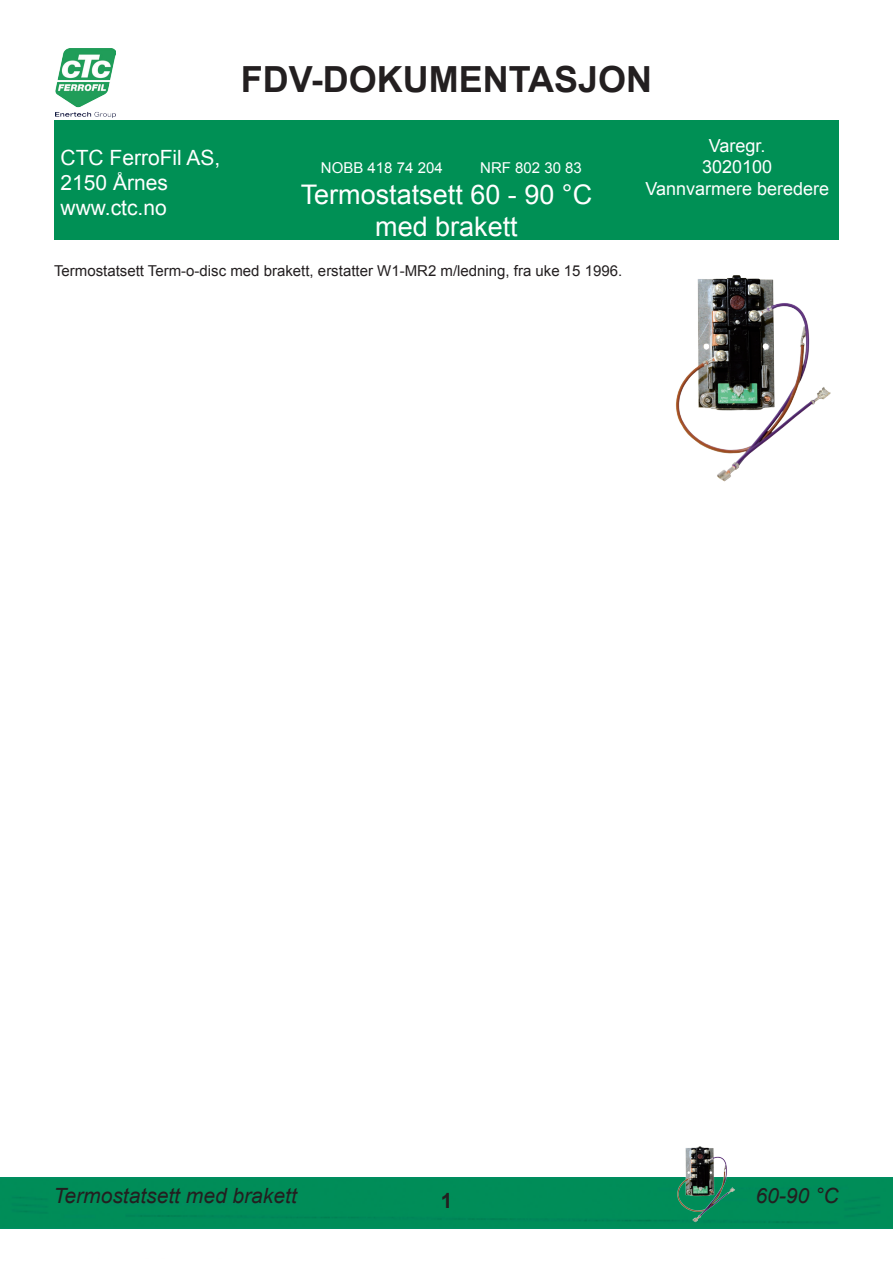
<style>
.page{position:relative;width:893px;height:1263px;background:#fff}
.page>*{position:absolute;margin:0;border:0;box-sizing:border-box;transform-origin:0 0}
.t1{font:700 36px "Arial";color:#231f20}
.t2{font:27px "Arial";color:#fff}
.t3{font:21px/25.2px "Arial";color:#fff}
.t4{font:italic 21px "Arial";color:#231f20}
.t5{font:700 21px "Arial";color:#231f20}
.t6{font:18px "Arial";color:#fff}
.t7{font:15px "Arial";color:#231f20}
.t8{font:15px "Arial";color:#fff}
</style>
<div class="page">
<div style="left:54px;top:120px;width:785px;height:120px;background:#009055"></div>
<img style="left:56px;top:48px;width:59px;height:69px">
<img style="left:676px;top:275px;width:155px;height:207px">
<div style="left:0;top:1177px;width:893px;height:51px;background:#008d58"></div>
<img style="left:674px;top:1146px;width:63px;height:77px">
<p class="t3" style="left:61px;top:145px;width:161px">CTC FerroFil AS,<br>2150 Årnes</p>
<p class="t3" style="left:61px;top:195px;width:108px">www.ctc.no</p>
<p class="t1" style="left:241px;top:56px;width:413px">FDV-DOKUMENTASJON</p>
<p class="t8" style="left:321px;top:158px;width:123px">NOBB 418 74 204</p>
<p class="t8" style="left:480px;top:158px;width:103px">NRF 802 30 83</p>
<p class="t2" style="left:301px;top:177px;width:293px">Termostatsett 60 - 90 °C</p>
<p class="t2" style="left:375px;top:209px;width:144px">med brakett</p>
<p class="t6" style="left:709px;top:134px;width:58px">Varegr.</p>
<p class="t6" style="left:702px;top:155px;width:72px">3020100</p>
<p class="t6" style="left:645px;top:177px;width:185px">Vannvarmere beredere</p>
<p class="t7" style="left:54px;top:261px;width:570px">Termostatsett Term-o-disc med brakett, erstatter W1-MR2 m/ledning, fra uke 15 1996.</p>
<p class="t4" style="left:54px;top:1182px;width:245px">Termostatsett med brakett</p>
<p class="t5" style="left:441px;top:1187px;width:13px">1</p>
<p class="t4" style="left:755px;top:1182px;width:85px">60-90 °C</p>
</div>
